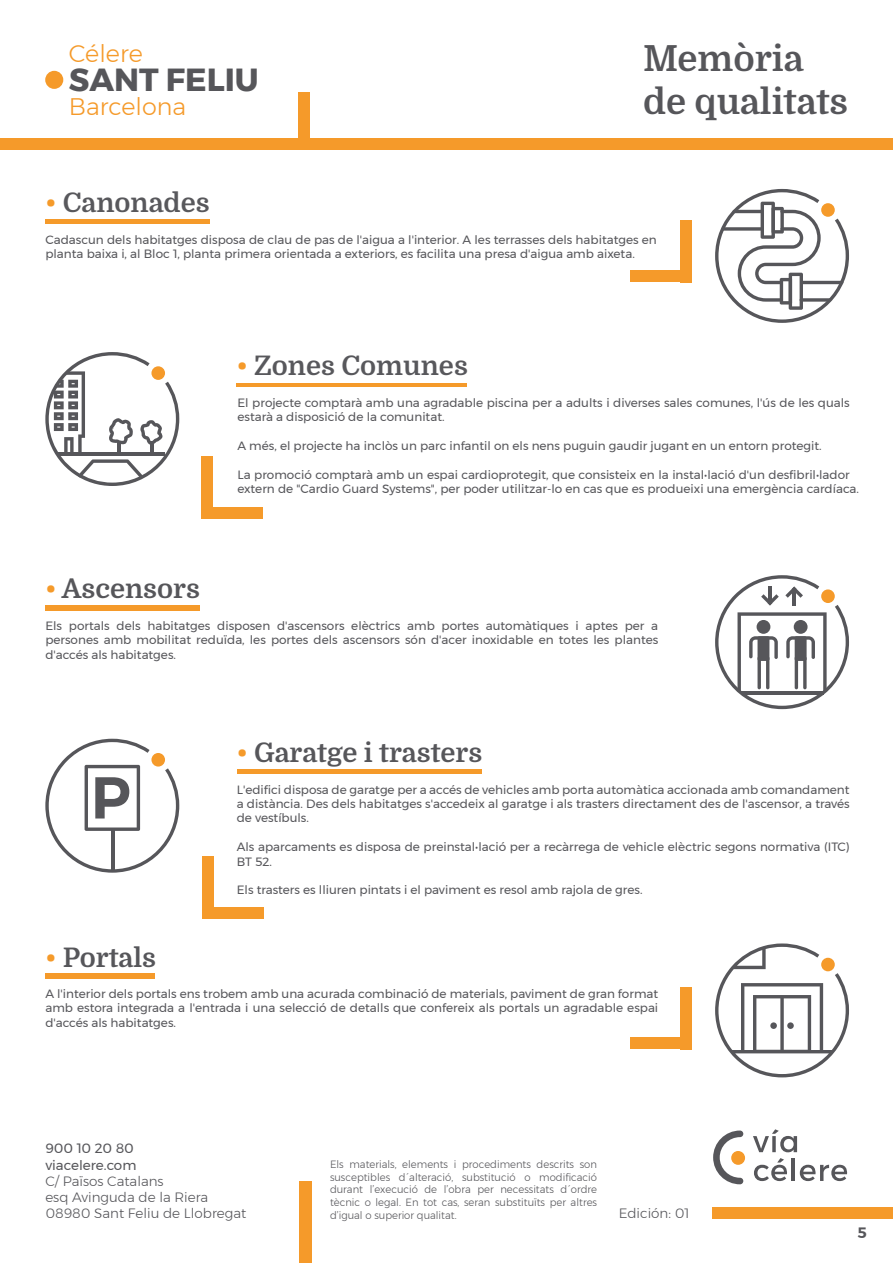
<style>
.page{position:relative;width:893px;height:1263px;background:#fff}
.page>*{position:absolute;margin:0;border:0;box-sizing:border-box;transform-origin:0 0}
.t1{font:700 36px/43.2px "Domine";color:#56565a}
.t2{font:700 31.95px "Montserrat";color:#56565a}
.t3{font:700 27px "Domine";color:#56565a}
.t4{font:700 27px "Domine";color:#58585c}
.t5{font:300 23.85px "Montserrat";color:#f59a2a}
.t6{font:600 15px "Montserrat";color:#56565a}
.t7{font:300 13.5px/16.2px "Montserrat";color:#56565a}
.t8{font:13.5px/16.2px "Montserrat";color:#56565a}
.t9{font:12px/14.4px "Montserrat";color:#56565a}
.t10{font:300 10.5px/12.6px "Montserrat";color:#56565a;text-align:justify;scale:.95 1}
.s1{color:#f59a2a}
</style>
<div class="page">
<div style="left:201px;top:457px;width:12px;height:62px;background:#f59a2a"></div>
<div style="left:201px;top:507px;width:62px;height:12px;background:#f59a2a"></div>
<svg style="left:715px;top:189px;width:134px;height:134px"></svg>
<div style="left:45px;top:219px;width:165px;height:5px;background:#f59a2a"></div>
<hr style="left:237px;top:770px;width:245px;height:4px;background:#f59a2a">
<svg style="left:45px;top:739px;width:134px;height:134px"></svg>
<hr style="left:111px;top:830px;width:3px;height:41px;background:#56565a">
<div style="left:630px;top:271px;width:62px;height:11px;background:#f59a2a"></div>
<div style="left:680px;top:220px;width:12px;height:62px;background:#f59a2a"></div>
<hr style="left:237px;top:384px;width:230px;height:3px;background:#f59a2a">
<svg style="left:45px;top:352px;width:134px;height:134px"></svg>
<div style="left:630px;top:1037px;width:62px;height:12px;background:#f59a2a"></div>
<div style="left:680px;top:987px;width:12px;height:62px;background:#f59a2a"></div>
<div style="left:45px;top:605px;width:154px;height:5px;background:#f59a2a"></div>
<div style="left:45px;top:974px;width:110px;height:5px;background:#f59a2a"></div>
<div style="left:202px;top:856px;width:11px;height:62px;background:#f59a2a"></div>
<div style="left:202px;top:907px;width:62px;height:11px;background:#f59a2a"></div>
<svg style="left:715px;top:575px;width:134px;height:134px"></svg>
<div style="left:795px;top:636px;width:12px;height:25px;background:#56565a;border-radius:2px"></div>
<svg style="left:715px;top:943px;width:134px;height:134px"></svg>
<svg style="left:753px;top:1129px;width:44px;height:23px"></svg>
<svg style="left:754px;top:1158px;width:33px;height:23px"></svg>
<hr style="left:792px;top:1158px;width:3px;height:23px;background:#56565a">
<svg style="left:800px;top:1165px;width:47px;height:16px"></svg>
<div style="left:731px;top:1151px;width:14px;height:14px;background:#f59a2a;border-radius:50%"></div>
<svg style="left:713px;top:1130px;width:30px;height:54px"></svg>
<div style="left:0;top:138px;width:893px;height:11px;background:#f59a2a"></div>
<div style="left:298px;top:92px;width:11px;height:47px;background:#f59a2a"></div>
<div style="left:712px;top:1207px;width:181px;height:11px;background:#f59a2a"></div>
<div style="left:45px;top:71px;width:18px;height:18px;background:#f59a2a;border-radius:50%"></div>
<div style="left:300px;top:1181px;width:12px;height:82px;background:#f59a2a"></div>
<h3 class="t5" style="left:69px;top:36px;width:75px">Célere</h3>
<h3 class="t5" style="left:69px;top:89px;width:119px">Barcelona</h3>
<h2 class="t2" style="left:69px;top:54px;width:191px">SANT FELIU</h2>
<h1 class="t1" style="left:643px;top:38px;width:207px">Memòria de qualitats</h1>
<h3 class="t4" style="left:45px;top:188px;width:166px"><span class="s1">•</span> Canonades</h3>
<p class="t9" style="left:45px;top:232px;width:613px">Cadascun dels habitatges disposa de clau de pas de l'aigua a l'interior. A les terrasses dels habitatges en planta baixa i, al Bloc 1, planta primera orientada a exteriors, es facilita una presa d'aigua amb aixeta.</p>
<h3 class="t4" style="left:237px;top:351px;width:233px"><span class="s1">•</span> Zones Comunes</h3>
<p class="t9" style="left:237px;top:395px;width:614px">El projecte comptarà amb una agradable piscina per a adults i diverses sales comunes, l'ús de les quals estarà a disposició de la comunitat.</p>
<p class="t9" style="left:237px;top:439px;width:586px">A més, el projecte ha inclòs un parc infantil on els nens puguin gaudir jugant en un entorn protegit.</p>
<p class="t9" style="left:237px;top:467px;width:623px">La promoció comptarà amb un espai cardioprotegit, que consisteix en la instal•lació d'un desfibril•lador extern de "Cardio Guard Systems", per poder utilitzar-lo en cas que es produeixi una emergència cardíaca.</p>
<h3 class="t3" style="left:45px;top:574px;width:156px"><span class="s1">•</span> Ascensors</h3>
<p class="t9" style="left:45px;top:618px;width:614px;text-align:justify">Els portals dels habitatges disposen d'ascensors elèctrics amb portes automàtiques i aptes per a persones amb mobilitat reduïda, les portes dels ascensors són d'acer inoxidable en totes les plantes d'accés als habitatges.</p>
<h3 class="t3" style="left:237px;top:738px;width:247px"><span class="s1">•</span> Garatge i trasters</h3>
<p class="t9" style="left:237px;top:782px;width:614px;text-align:justify">L'edifici disposa de garatge per a accés de vehicles amb porta automàtica accionada amb comandament a distància. Des dels habitatges s'accedeix al garatge i als trasters directament des de l'ascensor, a través de vestíbuls.</p>
<p class="t9" style="left:237px;top:840px;width:614px">Als aparcaments es disposa de preinstal•lació per a recàrrega de vehicle elèctric segons normativa (ITC)<br>BT 52.</p>
<p class="t9" style="left:237px;top:883px;width:407px">Els trasters es lliuren pintats i el paviment es resol amb rajola de gres.</p>
<h3 class="t3" style="left:45px;top:942px;width:112px"><span class="s1">•</span> Portals</h3>
<p class="t9" style="left:45px;top:986px;width:614px;text-align:justify">A l'interior dels portals ens trobem amb una acurada combinació de materials, paviment de gran format amb estora integrada a l'entrada i una selecció de detalls que confereix als portals un agradable espai d'accés als habitatges.</p>
<p class="t8" style="left:45px;top:1140px;width:93px">900 10 20 80 viacelere.com</p>
<p class="t7" style="left:45px;top:1173px;width:203px">C/ Països Catalans<br>esq Avinguda de la Riera<br>08980 Sant Feliu de Llobregat</p>
<p class="t10" style="left:330px;top:1158px;width:283px">Els materials, elements i procediments descrits son susceptibles d´alteració, substitució o modificació durant l’execució de l’obra per necessitats d´ordre tècnic o legal. En tot cas, seran substituïts per altres d’igual o superior qualitat.</p>
<p class="t7" style="left:619px;top:1205px;width:72px">Edición: 01</p>
<p class="t6" style="left:857px;top:1221px;width:11px">5</p>
</div>
